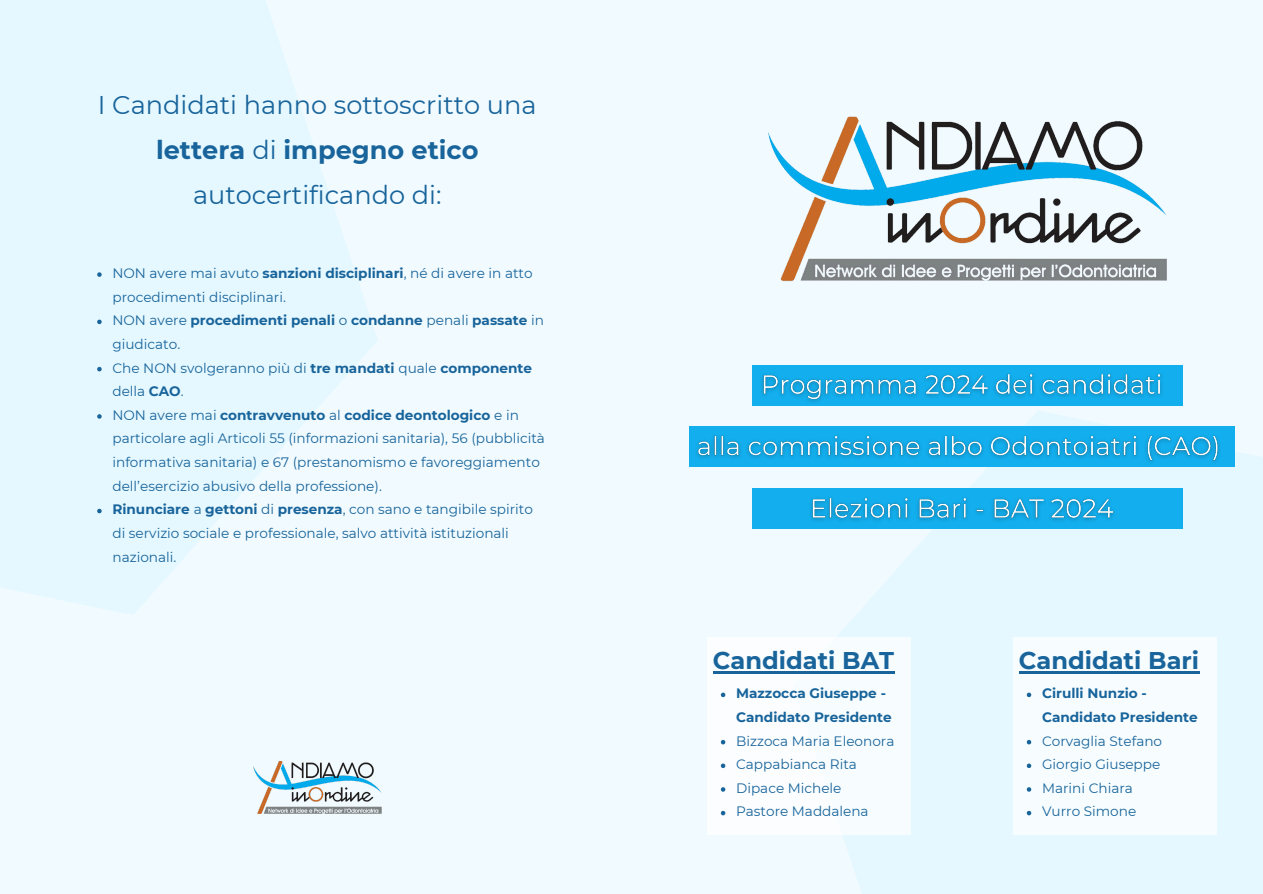
<style>
.page{position:relative;width:1263px;height:894px;background:#fff}
.page>*{position:absolute;margin:0;border:0;box-sizing:border-box;transform-origin:0 0}
.t1{font:25.65px/45px "Montserrat";color:#18649b;text-align:center}
.t2{font:700 24.15px "Montserrat";color:#18649b}
.t3{font:13.65px/23.7px "Montserrat";color:#18649b}
.t4{font:700 13.65px/23.7px "Montserrat";color:#18649b}
.s1{font-weight:700}
.s2{font-weight:400}
</style>
<div class="page">
<div style="left:0;top:0;width:1263px;height:893px;background:#f1fbff"></div>
<svg style="left:0;top:0;width:377px;height:615px;fill:#e5f8ff"></svg>
<svg style="left:837px;top:411px;width:426px;height:482px;fill:#e5f8ff"></svg>
<div style="left:752px;top:488px;width:431px;height:41px;background:#13aeed"></div>
<img style="left:768px;top:116px;width:399px;height:166px">
<div style="left:752px;top:364px;width:431px;height:41px;background:#13aeed"></div>
<div style="left:689px;top:426px;width:545px;height:41px;background:#13aeed"></div>
<img style="left:756px;top:374px;width:412px;height:32px">
<img style="left:697px;top:435px;width:528px;height:33px">
<img style="left:253px;top:761px;width:129px;height:53px">
<svg style="left:97px;top:272px;width:5px;height:5px"></svg>
<svg style="left:97px;top:319px;width:5px;height:5px"></svg>
<svg style="left:97px;top:367px;width:5px;height:4px"></svg>
<svg style="left:97px;top:414px;width:5px;height:4px"></svg>
<svg style="left:97px;top:508px;width:5px;height:5px"></svg>
<img style="left:811px;top:498px;width:303px;height:23px">
<div style="left:707px;top:637px;width:203px;height:197px;background:#fff"></div>
<hr style="left:713px;top:671px;width:181px;height:2px;background:#18649b">
<svg style="left:721px;top:692px;width:4px;height:5px"></svg>
<svg style="left:721px;top:739px;width:4px;height:5px"></svg>
<svg style="left:721px;top:763px;width:4px;height:4px"></svg>
<svg style="left:721px;top:787px;width:4px;height:4px"></svg>
<svg style="left:721px;top:810px;width:4px;height:5px"></svg>
<div style="left:1013px;top:637px;width:203px;height:197px;background:#f7fdff"></div>
<hr style="left:1019px;top:671px;width:180px;height:2px;background:#18649b">
<svg style="left:1027px;top:692px;width:4px;height:5px"></svg>
<svg style="left:1027px;top:740px;width:4px;height:4px"></svg>
<svg style="left:1027px;top:763px;width:4px;height:4px"></svg>
<svg style="left:1027px;top:787px;width:4px;height:4px"></svg>
<svg style="left:1027px;top:810px;width:4px;height:5px"></svg>
<p class="t1" style="left:98px;top:82px;width:440px">I Candidati hanno sottoscritto una <span class="s1">lettera</span> di <span class="s1">impegno etico </span>autocertificando di:</p>
<p class="t3" style="left:112px;top:261px;width:422px">NON avere mai avuto <span class="s1">sanzioni disciplinari</span>, né di avere in atto procedimenti disciplinari.</p>
<p class="t4" style="left:112px;top:308px;width:433px"><span class="s2">NON avere</span> procedimenti penali <span class="s2">o</span> condanne <span class="s2">penali</span> passate <span class="s2">in giudicato.</span></p>
<p class="t3" style="left:112px;top:355px;width:421px">Che NON svolgeranno più di <span class="s1">tre mandati</span> quale <span class="s1">componente </span>della <span class="s1">CAO</span>.</p>
<p class="t3" style="left:112px;top:403px;width:434px">NON avere mai <span class="s1">contravvenuto</span> al <span class="s1">codice deontologico</span> e in particolare agli Articoli 55 (informazioni sanitaria), 56 (pubblicità informativa sanitaria) e 67 (prestanomismo e favoreggiamento dell’esercizio abusivo della professione).</p>
<p class="t3" style="left:112px;top:497px;width:422px"><span class="s1">Rinunciare</span> a <span class="s1">gettoni</span> di <span class="s1">presenza</span>, con sano e tangibile spirito di servizio sociale e professionale, salvo attività istituzionali nazionali.</p>
<h1 class="t2" style="left:713px;top:645px;width:183px">Candidati BAT</h1>
<p class="t4" style="left:736px;top:681px;width:157px">Mazzocca Giuseppe -<br>Candidato Presidente</p>
<p class="t3" style="left:736px;top:728px;width:160px">Bizzoca Maria Eleonora</p>
<p class="t3" style="left:736px;top:752px;width:122px">Cappabianca Rita</p>
<p class="t3" style="left:736px;top:775px;width:107px">Dipace Michele</p>
<p class="t3" style="left:736px;top:799px;width:134px">Pastore Maddalena</p>
<h1 class="t2" style="left:1019px;top:645px;width:182px">Candidati Bari</h1>
<p class="t4" style="left:1042px;top:681px;width:157px">Cirulli Nunzio -<br>Candidato Presidente</p>
<p class="t3" style="left:1042px;top:728px;width:122px">Corvaglia Stefano</p>
<p class="t3" style="left:1042px;top:752px;width:120px">Giorgio Giuseppe</p>
<p class="t3" style="left:1042px;top:775px;width:92px">Marini Chiara</p>
<p class="t3" style="left:1042px;top:799px;width:96px">Vurro Simone</p>
</div>
